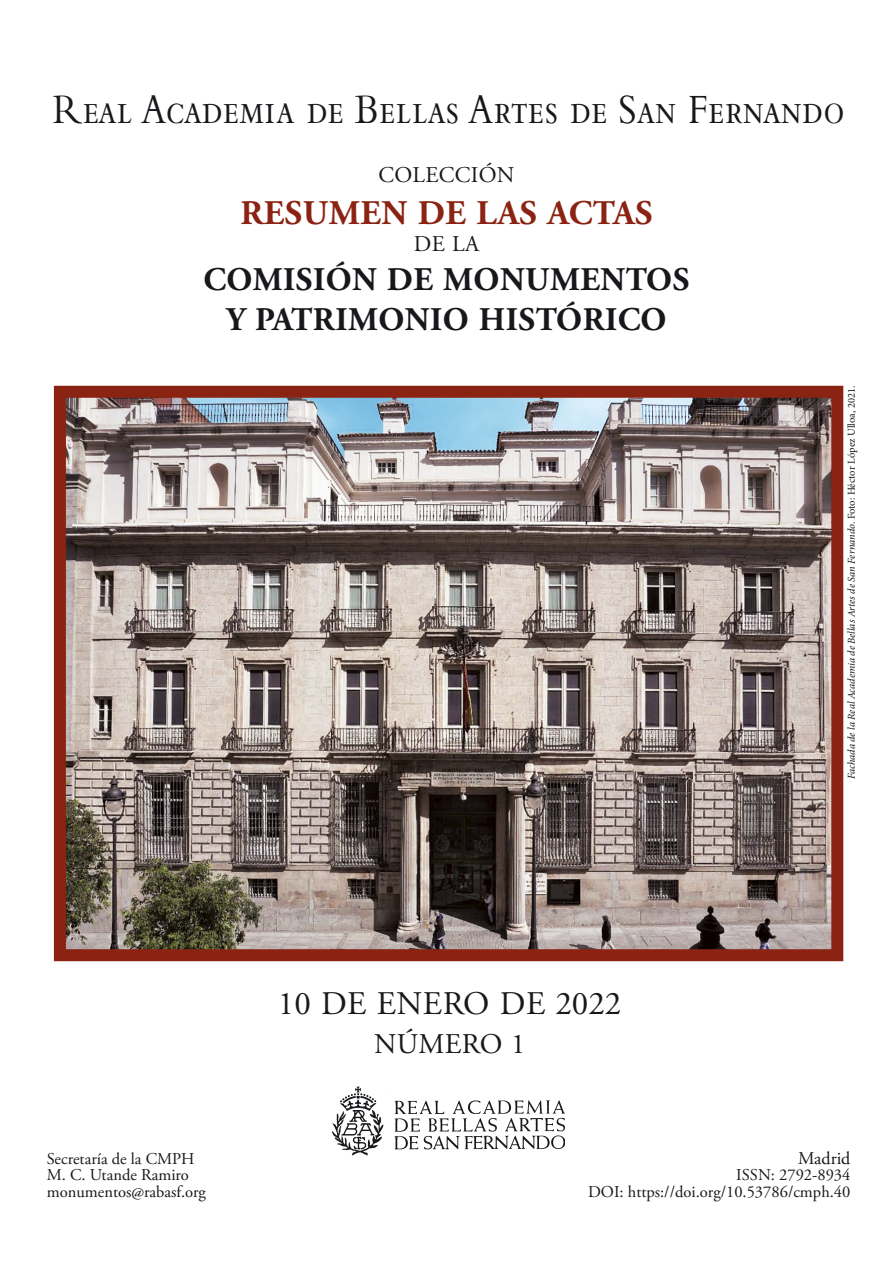
<style>
.page{position:relative;width:893px;height:1263px;background:#fff}
.page>*{position:absolute;margin:0;border:0;box-sizing:border-box;transform-origin:0 0}
.t1{font:43.5px "Bembo Std";color:#1a171c;scale:.85 1}
.t2{font:700 34.5px "Adobe Garamond Pro";letter-spacing:.015em;color:#8b2312}
.t3{font:700 33px/39.6px "Adobe Garamond Pro";letter-spacing:.015em;color:#1a171c;text-align:center}
.t4{font:33px "Adobe Garamond Pro";letter-spacing:.005em;color:#1a171c}
.t5{font:28.5px "Adobe Garamond Pro";letter-spacing:.015em;color:#1a171c}
.t6{font:22.5px "Adobe Garamond Pro";letter-spacing:.015em;color:#1a171c}
.t7{font:18px "Adobe Garamond Pro";color:#1a171c}
.t8{font:16.5px/16.5px "Adobe Garamond Pro";color:#1a171c;text-align:right}
.t9{font:italic 10.5px "Minion Pro";letter-spacing:-.005em;color:#1a171c}
.s1{font-style:normal}
</style>
<div class="page">
<img style="left:332px;top:1087px;width:233px;height:68px">
<img style="left:67px;top:399px;width:763px;height:549px">
<div style="left:54px;top:386px;width:789px;height:575px;border:12px solid #8b2312"></div>
<h1 class="t1" style="left:53px;top:84px;width:933px">Real Academia de Bellas Artes de San Fernando</h1>
<h3 class="t6" style="left:378px;top:162px;width:138px">COLECCIÓN</h3>
<h2 class="t2" style="left:240px;top:193px;width:413px">RESUMEN DE LAS ACTAS</h2>
<h3 class="t6" style="left:414px;top:230px;width:67px">DE LA</h3>
<h3 class="t3" style="left:204px;top:261px;width:487px">COMISIÓN DE MONUMENTOS<br>Y PATRIMONIO HISTÓRICO</h3>
<p class="t9" style="left:844px;top:779px;width:395px;rotate:-90deg">Fachada de la Real Academia de Bellas Artes de San Fernando<span class="s1">. Foto: Héctor López Ulloa, 2021.</span></p>
<p class="t8" style="left:47px;top:1151px;width:161px;text-align:left">Secretaría de la CMPH<br>M. C. Utande Ramiro monumentos@rabasf.org</p>
<h3 class="t4" style="left:278px;top:984px;width:345px">10 DE ENERO DE 2022</h3>
<h3 class="t5" style="left:374px;top:1026px;width:153px">NÚMERO 1</h3>
<p class="t7" style="left:798px;top:1147px;width:54px">Madrid</p>
<p class="t8" style="left:588px;top:1167px;width:264px">ISSN: 2792-8934<br>DOI: https://doi.org/10.53786/cmph.40</p>
</div>
